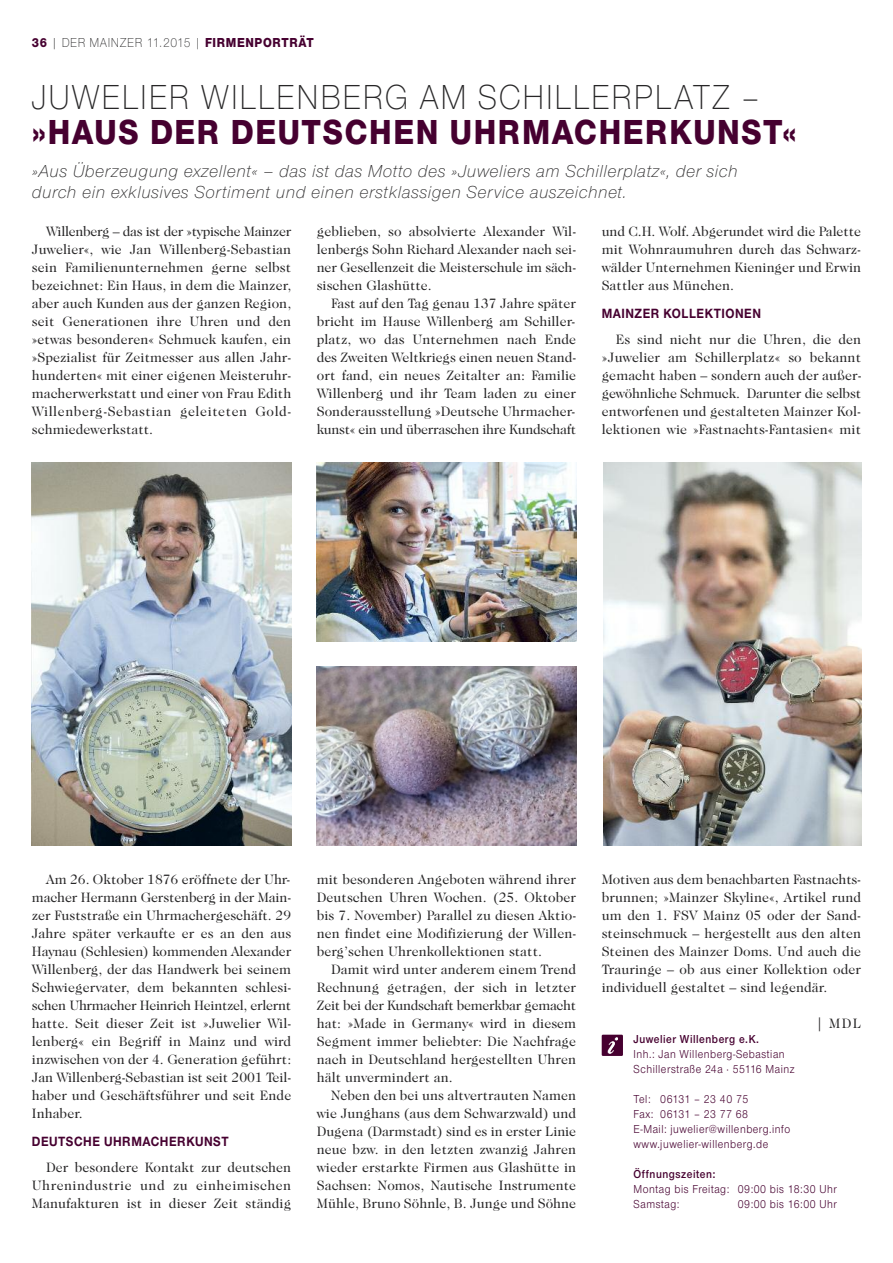
<style>
.page{position:relative;width:893px;height:1263px;background:#fff}
.page>*{position:absolute;margin:0;border:0;box-sizing:border-box;transform-origin:0 0}
.t1{font:300 36px "Nimbus Sans Novus T";letter-spacing:.05em;color:#272627;scale:.9 1}
.t2{font:800 36px "Nimbus Sans Novus T";letter-spacing:.05em;color:#460030;scale:.9 1}
.t3{font:italic 300 18px/21px "Nimbus Sans Novus T";letter-spacing:.03em;color:#272627}
.t4{font:13.8px/18px "Caslon 224 IT Cby BT";letter-spacing:.005em;color:#272627;text-align:justify}
.t5{font:700 13.8px "Nimbus Sans Novus T";letter-spacing:.04em;color:#460030;scale:.9 1}
.t6{font:300 13.5px "Nimbus Sans Novus T";letter-spacing:.05em;color:#272627;scale:.9 1}
.t7{font:12px/15px "Nimbus Sans Novus T";letter-spacing:.05em;color:#460030;scale:.9 1}
.t8{font:600 12px "Nimbus Sans Novus T";letter-spacing:.05em;color:#460030;scale:.9 1}
.s1{font-weight:800;color:#460030}
</style>
<div class="page">
<div style="left:602px;top:1035px;width:21px;height:21px;background:#460030"></div>
<svg style="left:607px;top:1037px;width:11px;height:17px"></svg>
<img style="left:32px;top:463px;width:259px;height:382px">
<img style="left:317px;top:463px;width:259px;height:178px">
<img style="left:317px;top:667px;width:259px;height:178px">
<img style="left:604px;top:463px;width:257px;height:382px">
<p class="t6" style="left:32px;top:35px;width:315px"><span class="s1">36</span> | DER MAINZER 11.2015 | <span class="s1">FIRMENPORTRÄT</span></p>
<h1 class="t1" style="left:32px;top:76px;width:810px">JUWELIER WILLENBERG AM SCHILLERPLATZ –</h1>
<h1 class="t2" style="left:32px;top:110px;width:851px">»HAUS DER DEUTSCHEN UHRMACHERKUNST«</h1>
<h2 class="t3" style="left:32px;top:161px;width:707px">»Aus Überzeugung exzellent« – das ist das Motto des »Juweliers am Schillerplatz«, der sich durch ein exklusives Sortiment und einen erstklassigen Service auszeichnet.</h2>
<p class="t4" style="left:32px;top:222px;width:261px;text-indent:14px">Willenberg – das ist der »typische Mainzer Juwelier«, wie Jan Willenberg-Sebastian sein Familienunternehmen gerne selbst bezeichnet: Ein Haus, in dem die Mainzer, aber auch Kunden aus der ganzen Region, seit Generationen ihre Uhren und den »etwas besonderen« Schmuck kaufen, ein »Spezialist für Zeitmesser aus allen Jahr&shy;hunderten« mit einer eigenen Meisteruhr&shy;macherwerkstatt und einer von Frau Edith Willenberg-Sebastian geleiteten Gold&shy;schmiedewerkstatt.</p>
<p class="t4" style="left:317px;top:222px;width:261px">geblieben, so absolvierte Alexander Wil&shy;lenbergs Sohn Richard Alexander nach sei&shy;ner Gesellenzeit die Meisterschule im säch&shy;sischen Glashütte.</p>
<p class="t4" style="left:317px;top:294px;width:261px;text-indent:14px">Fast auf den Tag genau 137 Jahre später bricht im Hause Willenberg am Schiller&shy;platz, wo das Unternehmen nach Ende des Zweiten Weltkriegs einen neuen Stand&shy;ort fand, ein neues Zeitalter an: Familie Willenberg und ihr Team laden zu einer Sonderausstellung »Deutsche Uhrmacher&shy;kunst« ein und überraschen ihre Kundschaft</p>
<p class="t4" style="left:602px;top:222px;width:261px">und C.H. Wolf. Abgerundet wird die Palette mit Wohnraumuhren durch das Schwarz&shy;wälder Unternehmen Kieninger und Erwin Sattler aus München.</p>
<p class="t5" style="left:602px;top:305px;width:178px">MAINZER KOLLEKTIONEN</p>
<p class="t4" style="left:602px;top:330px;width:261px;text-indent:14px">Es sind nicht nur die Uhren, die den »Juwelier am Schillerplatz« so bekannt gemacht haben – sondern auch der außer&shy;gewöhnliche Schmuck. Darunter die selbst entworfenen und gestalteten Mainzer Kol&shy;lektionen wie »Fastnachts-Fantasien« mit</p>
<p class="t4" style="left:32px;top:870px;width:261px;text-indent:14px">Am 26. Oktober 1876 eröffnete der Uhr&shy;macher Hermann Gerstenberg in der Main&shy;zer Fuststraße ein Uhrmachergeschäft. 29<br>Jahre später verkaufte er es an den aus Haynau (Schlesien) kommenden Alexander Willenberg, der das Handwerk bei seinem Schwiegervater, dem bekannten schlesi&shy;schen Uhrmacher Heinrich Heintzel, erlernt hatte. Seit dieser Zeit ist »Juwelier Wil&shy;lenberg« ein Begriff in Mainz und wird inzwischen von der 4. Generation geführt:<br>Jan Willenberg-Sebastian ist seit 2001 Teil&shy;haber und Geschäftsführer und seit Ende Inhaber.</p>
<p class="t5" style="left:32px;top:1133px;width:220px">DEUTSCHE UHRMACHERKUNST</p>
<p class="t4" style="left:32px;top:1158px;width:261px;text-indent:14px">Der besondere Kontakt zur deutschen Uhrenindustrie und zu einheimischen Manufakturen ist in dieser Zeit ständig</p>
<p class="t4" style="left:317px;top:870px;width:261px">mit besonderen Angeboten während ihrer Deutschen Uhren Wochen. (25. Oktober bis 7. November) Parallel zu diesen Aktio&shy;nen findet eine Modifizierung der Willen&shy;berg’schen Uhrenkollektionen statt.</p>
<p class="t4" style="left:317px;top:960px;width:261px;text-indent:14px">Damit wird unter anderem einem Trend Rechnung getragen, der sich in letzter Zeit bei der Kundschaft bemerkbar gemacht hat: »Made in Germany« wird in diesem Segment immer beliebter: Die Nachfrage nach in Deutschland hergestellten Uhren hält unvermindert an.</p>
<p class="t4" style="left:317px;top:1086px;width:261px;text-indent:14px">Neben den bei uns altvertrauten Namen wie Junghans (aus dem Schwarzwald) und Dugena (Darmstadt) sind es in erster Linie neue bzw. in den letzten zwanzig Jahren wieder erstarkte Firmen aus Glashütte in Sachsen: Nomos, Nautische Instrumente Mühle, Bruno Söhnle, B. Junge und Söhne</p>
<p class="t4" style="left:602px;top:870px;width:261px">Motiven aus dem benachbarten Fastnachts&shy;brunnen; »Mainzer Skyline«, Artikel rund um den 1. FSV Mainz 05 oder der Sand&shy;steinschmuck – hergestellt aus den alten Steinen des Mainzer Doms. Und auch die Trauringe – ob aus einer Kollektion oder individuell gestaltet – sind legendär.</p>
<p class="t4" style="left:816px;top:1014px;width:47px">| MDL</p>
<p class="t8" style="left:634px;top:1031px;width:141px">Juwelier Willenberg e.K.</p>
<p class="t7" style="left:634px;top:1046px;width:180px">Inh.: Jan Willenberg-Sebastian<br>Schillerstraße 24a · 55116 Mainz</p>
<p class="t7" style="left:634px;top:1091px;width:175px">Tel: 06131 – 23 40 75<br>Fax: 06131 – 23 77 68<br>E-Mail: juwelier@willenberg.info www.juwelier-willenberg.de</p>
<p class="t8" style="left:634px;top:1166px;width:92px">Öffnungszeiten:</p>
<p class="t7" style="left:634px;top:1181px;width:227px">Montag bis Freitag: 09:00 bis 18:30 Uhr<br>Samstag:</p>
<p class="t7" style="left:738px;top:1196px;width:112px">09:00 bis 16:00 Uhr</p>
</div>
